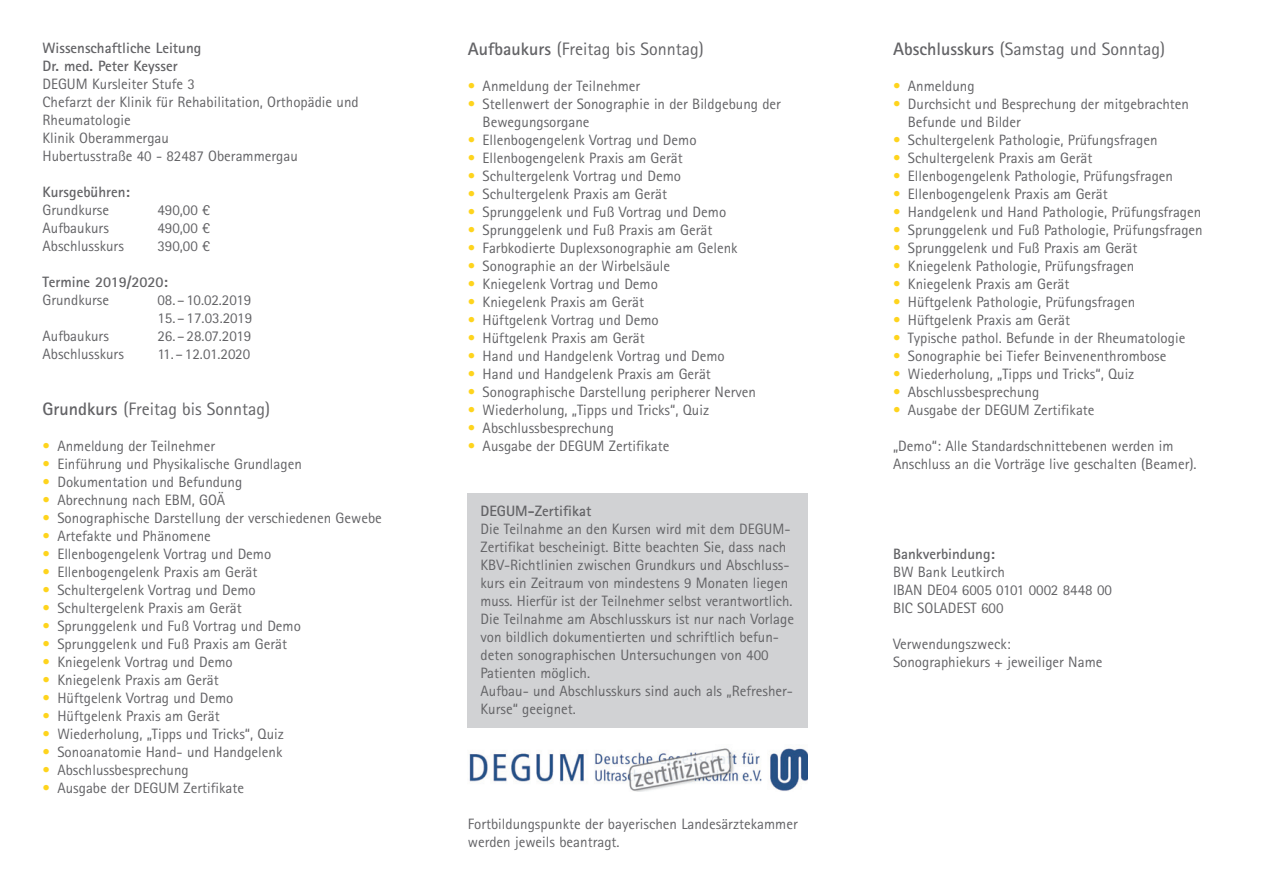
<style>
.page{position:relative;width:1263px;height:893px;background:#fff}
.page>*{position:absolute;margin:0;border:0;box-sizing:border-box;transform-origin:0 0}
.t1{font:18px "Rotis Sans Serif Pro";color:#636366}
.t2{font:15px/18px "Rotis Sans Serif Pro";color:#636366}
.t3{font:700 15px/18px "Rotis Sans Serif Pro";color:#636366}
.s1{font-weight:700}
.s2{color:#fed41d}
</style>
<div class="page">
<div style="left:468px;top:493px;width:340px;height:234px;background:#d1d2d4"></div>
<img style="left:469px;top:748px;width:339px;height:44px">
<p class="t3" style="left:43px;top:40px;width:160px">Wissenschaftliche Leitung<br>Dr. med. Peter Keysser</p>
<p class="t2" style="left:43px;top:76px;width:318px">DEGUM Kursleiter Stufe 3<br>Chefarzt der Klinik für Rehabilitation, Orthopädie und<br>Rheumatologie<br>Klinik Oberammergau<br>Hubertusstraße 40 - 82487 Oberammergau</p>
<p class="t3" style="left:43px;top:184px;width:89px">Kursgebühren:</p>
<p class="t2" style="left:43px;top:202px;width:68px">Grundkurse</p>
<p class="t2" style="left:157px;top:202px;width:54px">490,00 €</p>
<p class="t2" style="left:43px;top:220px;width:68px">Aufbaukurs</p>
<p class="t2" style="left:157px;top:220px;width:54px">490,00 €</p>
<p class="t2" style="left:43px;top:238px;width:83px">Abschlusskurs</p>
<p class="t2" style="left:157px;top:238px;width:54px">390,00 €</p>
<p class="t3" style="left:43px;top:274px;width:127px">Termine 2019/2020:</p>
<p class="t2" style="left:43px;top:292px;width:68px">Grundkurse</p>
<p class="t2" style="left:157px;top:292px;width:96px">08. – 10.02.2019</p>
<p class="t2" style="left:157px;top:310px;width:96px">15. – 17.03.2019</p>
<p class="t2" style="left:43px;top:328px;width:68px">Aufbaukurs</p>
<p class="t2" style="left:157px;top:328px;width:96px">26. – 28.07.2019</p>
<p class="t2" style="left:43px;top:346px;width:83px">Abschlusskurs</p>
<p class="t2" style="left:157px;top:346px;width:94px">11. – 12.01.2020</p>
<p class="t1" style="left:43px;top:402px;width:229px"><span class="s1">Grundkurs</span> (Freitag bis Sonntag)</p>
<p class="t2" style="left:43px;top:438px;width:174px"><span class="s2">•</span> Anmeldung der Teilnehmer</p>
<p class="t2" style="left:43px;top:456px;width:261px"><span class="s2">•</span> Einführung und Physikalische Grundlagen</p>
<p class="t2" style="left:43px;top:474px;width:201px"><span class="s2">•</span> Dokumentation und Befundung</p>
<p class="t2" style="left:43px;top:492px;width:184px"><span class="s2">•</span> Abrechnung nach EBM, GOÄ</p>
<p class="t2" style="left:43px;top:510px;width:341px"><span class="s2">•</span> Sonographische Darstellung der verschiedenen Gewebe</p>
<p class="t2" style="left:43px;top:528px;width:170px"><span class="s2">•</span> Artefakte und Phänomene</p>
<p class="t2" style="left:43px;top:546px;width:230px"><span class="s2">•</span> Ellenbogengelenk Vortrag und Demo</p>
<p class="t2" style="left:43px;top:564px;width:216px"><span class="s2">•</span> Ellenbogengelenk Praxis am Gerät</p>
<p class="t2" style="left:43px;top:582px;width:215px"><span class="s2">•</span> Schultergelenk Vortrag und Demo</p>
<p class="t2" style="left:43px;top:600px;width:201px"><span class="s2">•</span> Schultergelenk Praxis am Gerät</p>
<p class="t2" style="left:43px;top:618px;width:260px"><span class="s2">•</span> Sprunggelenk und Fuß Vortrag und Demo</p>
<p class="t2" style="left:43px;top:636px;width:246px"><span class="s2">•</span> Sprunggelenk und Fuß Praxis am Gerät</p>
<p class="t2" style="left:43px;top:654px;width:192px"><span class="s2">•</span> Kniegelenk Vortrag und Demo</p>
<p class="t2" style="left:43px;top:672px;width:178px"><span class="s2">•</span> Kniegelenk Praxis am Gerät</p>
<p class="t2" style="left:43px;top:690px;width:192px"><span class="s2">•</span> Hüftgelenk Vortrag und Demo</p>
<p class="t2" style="left:43px;top:708px;width:179px"><span class="s2">•</span> Hüftgelenk Praxis am Gerät</p>
<p class="t2" style="left:43px;top:726px;width:243px"><span class="s2">•</span> Wiederholung, „Tipps und Tricks“, Quiz</p>
<p class="t2" style="left:43px;top:744px;width:241px"><span class="s2">•</span> Sonoanatomie Hand- und Handgelenk</p>
<p class="t2" style="left:43px;top:762px;width:148px"><span class="s2">•</span> Abschlussbesprechung</p>
<p class="t2" style="left:43px;top:780px;width:203px"><span class="s2">•</span> Ausgabe der DEGUM Zertifikate</p>
<p class="t1" style="left:468px;top:43px;width:238px"><span class="s1">Aufbaukurs</span> (Freitag bis Sonntag)</p>
<p class="t2" style="left:468px;top:79px;width:174px"><span class="s2">•</span> Anmeldung der Teilnehmer</p>
<p class="t2" style="left:483px;top:97px;width:300px;text-indent:-15px"><span class="s2">•</span> Stellenwert der Sonographie in der Bildgebung der<br>Bewegungsorgane</p>
<p class="t2" style="left:468px;top:133px;width:230px"><span class="s2">•</span> Ellenbogengelenk Vortrag und Demo</p>
<p class="t2" style="left:468px;top:151px;width:216px"><span class="s2">•</span> Ellenbogengelenk Praxis am Gerät</p>
<p class="t2" style="left:468px;top:169px;width:215px"><span class="s2">•</span> Schultergelenk Vortrag und Demo</p>
<p class="t2" style="left:468px;top:187px;width:201px"><span class="s2">•</span> Schultergelenk Praxis am Gerät</p>
<p class="t2" style="left:468px;top:205px;width:260px"><span class="s2">•</span> Sprunggelenk und Fuß Vortrag und Demo</p>
<p class="t2" style="left:468px;top:223px;width:246px"><span class="s2">•</span> Sprunggelenk und Fuß Praxis am Gerät</p>
<p class="t2" style="left:468px;top:241px;width:271px"><span class="s2">•</span> Farbkodierte Duplexsonographie am Gelenk</p>
<p class="t2" style="left:468px;top:259px;width:204px"><span class="s2">•</span> Sonographie an der Wirbelsäule</p>
<p class="t2" style="left:468px;top:277px;width:192px"><span class="s2">•</span> Kniegelenk Vortrag und Demo</p>
<p class="t2" style="left:468px;top:295px;width:178px"><span class="s2">•</span> Kniegelenk Praxis am Gerät</p>
<p class="t2" style="left:468px;top:313px;width:192px"><span class="s2">•</span> Hüftgelenk Vortrag und Demo</p>
<p class="t2" style="left:468px;top:331px;width:179px"><span class="s2">•</span> Hüftgelenk Praxis am Gerät</p>
<p class="t2" style="left:468px;top:349px;width:259px"><span class="s2">•</span> Hand und Handgelenk Vortrag und Demo</p>
<p class="t2" style="left:468px;top:367px;width:245px"><span class="s2">•</span> Hand und Handgelenk Praxis am Gerät</p>
<p class="t2" style="left:468px;top:385px;width:290px"><span class="s2">•</span> Sonographische Darstellung peripherer Nerven</p>
<p class="t2" style="left:468px;top:403px;width:243px"><span class="s2">•</span> Wiederholung, „Tipps und Tricks“, Quiz</p>
<p class="t2" style="left:468px;top:421px;width:148px"><span class="s2">•</span> Abschlussbesprechung</p>
<p class="t2" style="left:468px;top:439px;width:203px"><span class="s2">•</span> Ausgabe der DEGUM Zertifikate</p>
<p class="t3" style="left:480px;top:504px;width:112px">DEGUM-Zertifikat</p>
<p class="t2" style="left:480px;top:522px;width:315px">Die Teilnahme an den Kursen wird mit dem DEGUM-Zertifikat bescheinigt. Bitte beachten Sie, dass nach KBV-Richtlinien zwischen Grundkurs und Abschluss&shy;kurs ein Zeitraum von mindestens 9 Monaten liegen muss. Hierfür ist der Teilnehmer selbst verantwortlich.<br>Die Teilnahme am Abschlusskurs ist nur nach Vorlage von bildlich dokumentierten und schriftlich befun&shy;deten sonographischen Untersuchungen von 400<br>Patienten möglich.<br>Aufbau- und Abschlusskurs sind auch als „Refresher-Kurse“ geeignet.</p>
<p class="t2" style="left:468px;top:817px;width:331px">Fortbildungspunkte der bayerischen Landesärztekammer werden jeweils beantragt.</p>
<p class="t1" style="left:893px;top:43px;width:274px"><span class="s1">Abschlusskurs</span> (Samstag und Sonntag)</p>
<p class="t2" style="left:893px;top:79px;width:83px"><span class="s2">•</span> Anmeldung</p>
<p class="t2" style="left:908px;top:97px;width:283px;text-indent:-15px"><span class="s2">•</span> Durchsicht und Besprechung der mitgebrachten<br>Befunde und Bilder</p>
<p class="t2" style="left:893px;top:133px;width:266px"><span class="s2">•</span> Schultergelenk Pathologie, Prüfungsfragen</p>
<p class="t2" style="left:893px;top:151px;width:201px"><span class="s2">•</span> Schultergelenk Praxis am Gerät</p>
<p class="t2" style="left:893px;top:169px;width:282px"><span class="s2">•</span> Ellenbogengelenk Pathologie, Prüfungsfragen</p>
<p class="t2" style="left:893px;top:187px;width:216px"><span class="s2">•</span> Ellenbogengelenk Praxis am Gerät</p>
<p class="t2" style="left:893px;top:205px;width:310px"><span class="s2">•</span> Handgelenk und Hand Pathologie, Prüfungsfragen</p>
<p class="t2" style="left:893px;top:223px;width:311px"><span class="s2">•</span> Sprunggelenk und Fuß Pathologie, Prüfungsfragen</p>
<p class="t2" style="left:893px;top:241px;width:246px"><span class="s2">•</span> Sprunggelenk und Fuß Praxis am Gerät</p>
<p class="t2" style="left:893px;top:259px;width:243px"><span class="s2">•</span> Kniegelenk Pathologie, Prüfungsfragen</p>
<p class="t2" style="left:893px;top:277px;width:178px"><span class="s2">•</span> Kniegelenk Praxis am Gerät</p>
<p class="t2" style="left:893px;top:295px;width:244px"><span class="s2">•</span> Hüftgelenk Pathologie, Prüfungsfragen</p>
<p class="t2" style="left:893px;top:313px;width:179px"><span class="s2">•</span> Hüftgelenk Praxis am Gerät</p>
<p class="t2" style="left:893px;top:331px;width:294px"><span class="s2">•</span> Typische pathol. Befunde in der Rheumatologie</p>
<p class="t2" style="left:893px;top:349px;width:275px"><span class="s2">•</span> Sonographie bei Tiefer Beinvenenthrombose</p>
<p class="t2" style="left:893px;top:367px;width:243px"><span class="s2">•</span> Wiederholung, „Tipps und Tricks“, Quiz</p>
<p class="t2" style="left:893px;top:385px;width:148px"><span class="s2">•</span> Abschlussbesprechung</p>
<p class="t2" style="left:893px;top:403px;width:203px"><span class="s2">•</span> Ausgabe der DEGUM Zertifikate</p>
<p class="t2" style="left:893px;top:439px;width:305px">„Demo“: Alle Standardschnittebenen werden im<br>Anschluss an die Vorträge live geschalten (Beamer).</p>
<p class="t3" style="left:893px;top:546px;width:103px">Bankverbindung:</p>
<p class="t2" style="left:893px;top:565px;width:220px">BW Bank Leutkirch<br>IBAN DE04 6005 0101 0002 8448 00<br>BIC SOLADEST 600</p>
<p class="t2" style="left:893px;top:637px;width:211px">Verwendungszweck:<br>Sonographiekurs + jeweiliger Name</p>
</div>
